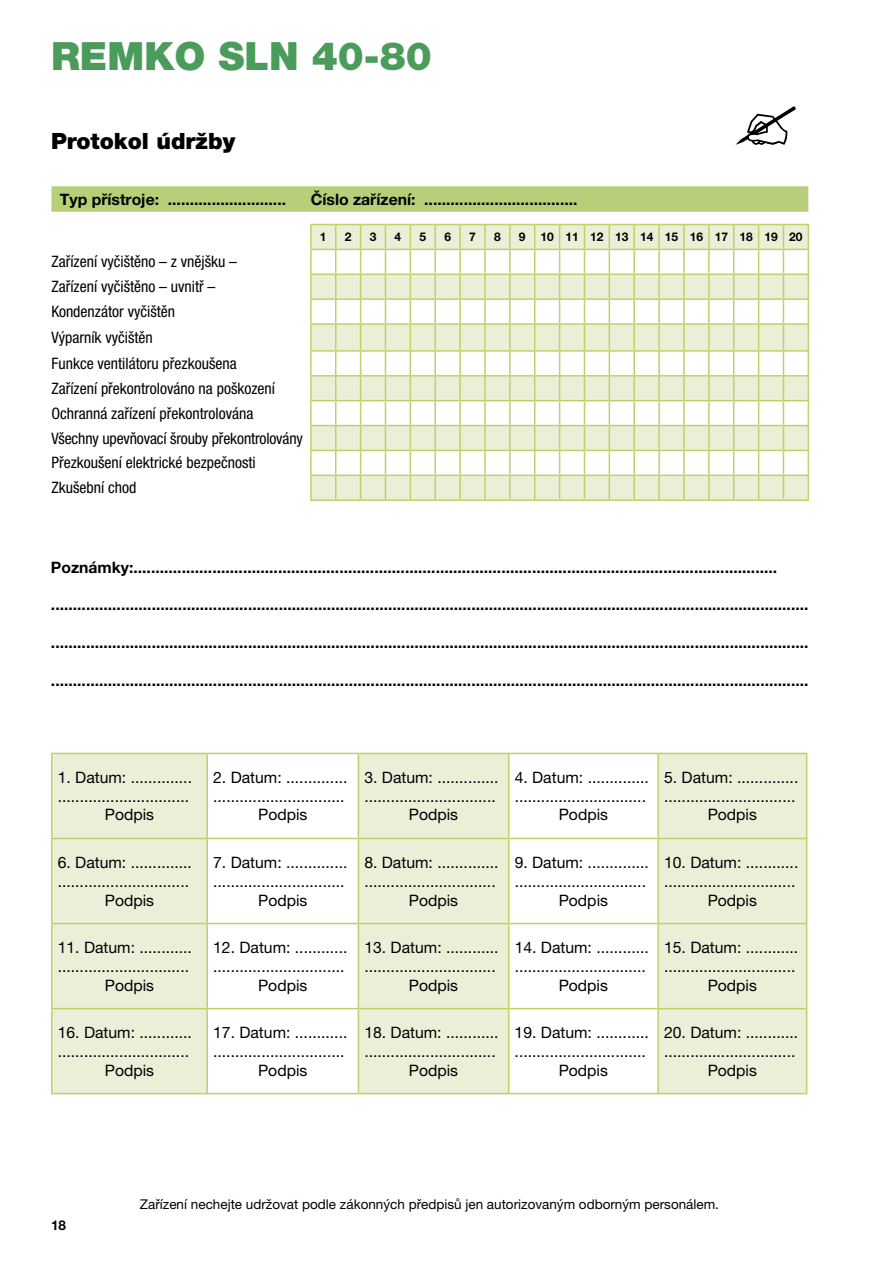
<style>
.page{position:relative;width:893px;height:1263px;background:#fff}
.page>*{position:absolute;margin:0;border:0;box-sizing:border-box;transform-origin:0 0}
.t1{font:900 39px "Helvetica Neue LT Pro";color:#4b9c5b}
.t2{font:900 22.5px "Helvetica Neue LT Pro";color:#000}
.t3{font:15.75px/18.9px "Helvetica Neue LT Pro";color:#000;text-align:center}
.t4{font:700 15.75px "Helvetica Neue LT Pro";color:#000}
.t5{font:condensed 15.75px/25px "Helvetica Neue LT Pro";color:#000}
.t6{font:13.5px "Helvetica Neue LT Pro";color:#000}
.t7{font:700 13.5px "Helvetica Neue LT Pro";color:#000}
.t8{font:700 12px "Helvetica Neue LT Pro";color:#000}
</style>
<div class="page">
<svg style="left:53px;top:754px;width:753px;height:339px;fill:#eaf0d8"></svg>
<hr style="left:51px;top:753px;width:156px;height:1px;background:#c0d069">
<hr style="left:51px;top:754px;width:2px;height:84px;background:#c0d069">
<hr style="left:207px;top:753px;width:151px;height:1px;background:#c0d069">
<hr style="left:206px;top:754px;width:2px;height:84px;background:#c0d069">
<hr style="left:358px;top:753px;width:151px;height:1px;background:#c0d069">
<hr style="left:358px;top:754px;width:1px;height:84px;background:#c0d069">
<hr style="left:509px;top:753px;width:149px;height:1px;background:#c0d069">
<hr style="left:508px;top:754px;width:1px;height:84px;background:#c0d069">
<hr style="left:658px;top:753px;width:149px;height:1px;background:#c0d069">
<hr style="left:657px;top:754px;width:2px;height:84px;background:#c0d069">
<hr style="left:806px;top:754px;width:1px;height:84px;background:#c0d069">
<hr style="left:51px;top:838px;width:156px;height:1px;background:#c0d069">
<hr style="left:51px;top:839px;width:2px;height:84px;background:#c0d069">
<hr style="left:207px;top:838px;width:151px;height:1px;background:#c0d069">
<hr style="left:206px;top:839px;width:2px;height:84px;background:#c0d069">
<hr style="left:358px;top:838px;width:151px;height:1px;background:#c0d069">
<hr style="left:358px;top:839px;width:1px;height:84px;background:#c0d069">
<hr style="left:509px;top:838px;width:149px;height:1px;background:#c0d069">
<hr style="left:508px;top:839px;width:1px;height:84px;background:#c0d069">
<hr style="left:658px;top:838px;width:149px;height:1px;background:#c0d069">
<hr style="left:657px;top:839px;width:2px;height:84px;background:#c0d069">
<hr style="left:806px;top:839px;width:1px;height:84px;background:#c0d069">
<hr style="left:51px;top:923px;width:156px;height:1px;background:#c0d069">
<hr style="left:51px;top:924px;width:2px;height:84px;background:#c0d069">
<hr style="left:207px;top:923px;width:151px;height:1px;background:#c0d069">
<hr style="left:206px;top:924px;width:2px;height:84px;background:#c0d069">
<hr style="left:358px;top:923px;width:151px;height:1px;background:#c0d069">
<hr style="left:358px;top:924px;width:1px;height:84px;background:#c0d069">
<hr style="left:509px;top:923px;width:149px;height:1px;background:#c0d069">
<hr style="left:508px;top:924px;width:1px;height:84px;background:#c0d069">
<hr style="left:658px;top:923px;width:149px;height:1px;background:#c0d069">
<hr style="left:657px;top:924px;width:2px;height:84px;background:#c0d069">
<hr style="left:806px;top:924px;width:1px;height:84px;background:#c0d069">
<hr style="left:51px;top:1008px;width:156px;height:1px;background:#c0d069">
<hr style="left:51px;top:1009px;width:2px;height:84px;background:#c0d069">
<hr style="left:207px;top:1008px;width:151px;height:1px;background:#c0d069">
<hr style="left:206px;top:1009px;width:2px;height:84px;background:#c0d069">
<hr style="left:358px;top:1008px;width:151px;height:1px;background:#c0d069">
<hr style="left:358px;top:1009px;width:1px;height:84px;background:#c0d069">
<hr style="left:509px;top:1008px;width:149px;height:1px;background:#c0d069">
<hr style="left:508px;top:1009px;width:1px;height:84px;background:#c0d069">
<hr style="left:658px;top:1008px;width:149px;height:1px;background:#c0d069">
<hr style="left:657px;top:1009px;width:2px;height:84px;background:#c0d069">
<hr style="left:806px;top:1009px;width:1px;height:84px;background:#c0d069">
<hr style="left:51px;top:1093px;width:156px;height:1px;background:#c0d069">
<hr style="left:207px;top:1093px;width:151px;height:1px;background:#c0d069">
<hr style="left:358px;top:1093px;width:151px;height:1px;background:#c0d069">
<hr style="left:509px;top:1093px;width:149px;height:1px;background:#c0d069">
<hr style="left:658px;top:1093px;width:149px;height:1px;background:#c0d069">
<svg style="left:51px;top:186px;width:757px;height:26px;background:#b7cf7a"></svg>
<svg style="left:310px;top:224px;width:499px;height:275px"></svg>
<hr style="left:310px;top:499px;width:26px;height:2px;background:#c0d069">
<hr style="left:336px;top:499px;width:25px;height:2px;background:#c0d069">
<hr style="left:361px;top:499px;width:24px;height:2px;background:#c0d069">
<hr style="left:385px;top:499px;width:25px;height:2px;background:#c0d069">
<hr style="left:410px;top:499px;width:25px;height:2px;background:#c0d069">
<hr style="left:435px;top:499px;width:25px;height:2px;background:#c0d069">
<hr style="left:460px;top:499px;width:25px;height:2px;background:#c0d069">
<hr style="left:485px;top:499px;width:25px;height:2px;background:#c0d069">
<hr style="left:510px;top:499px;width:25px;height:2px;background:#c0d069">
<hr style="left:535px;top:499px;width:25px;height:2px;background:#c0d069">
<hr style="left:560px;top:499px;width:24px;height:2px;background:#c0d069">
<hr style="left:584px;top:499px;width:25px;height:2px;background:#c0d069">
<hr style="left:609px;top:499px;width:25px;height:2px;background:#c0d069">
<hr style="left:634px;top:499px;width:25px;height:2px;background:#c0d069">
<hr style="left:659px;top:499px;width:25px;height:2px;background:#c0d069">
<hr style="left:684px;top:499px;width:25px;height:2px;background:#c0d069">
<hr style="left:709px;top:499px;width:25px;height:2px;background:#c0d069">
<hr style="left:734px;top:499px;width:25px;height:2px;background:#c0d069">
<hr style="left:759px;top:499px;width:24px;height:2px;background:#c0d069">
<hr style="left:783px;top:499px;width:26px;height:2px;background:#c0d069">
<h1 class="t1" style="left:51px;top:33px;width:382px">REMKO SLN 40-80</h1>
<h2 class="t2" style="left:51px;top:127px;width:186px">Protokol údržby</h2>
<p class="t4" style="left:60px;top:189px;width:228px">Typ přístroje: ...........................</p>
<p class="t4" style="left:311px;top:189px;width:268px">Číslo zařízení: ...................................</p>
<p class="t8" style="left:320px;top:230px;width:8px">1</p>
<p class="t8" style="left:345px;top:230px;width:8px">2</p>
<p class="t8" style="left:370px;top:230px;width:8px">3</p>
<p class="t8" style="left:395px;top:230px;width:8px">4</p>
<p class="t8" style="left:419px;top:230px;width:8px">5</p>
<p class="t8" style="left:444px;top:230px;width:8px">6</p>
<p class="t8" style="left:469px;top:230px;width:8px">7</p>
<p class="t8" style="left:494px;top:230px;width:8px">8</p>
<p class="t8" style="left:519px;top:230px;width:285px">9 10 11 12 13 14 15 16 17 18 19 20</p>
<p class="t5" style="left:51px;top:249px;width:253px">Zařízení vyčištěno – z vnějšku –<br>Zařízení vyčištěno – uvnitř –<br>Kondenzátor vyčištěn<br>Výparník vyčištěn<br>Funkce ventilátoru přezkoušena<br>Zařízení překontrolováno na poškození<br>Ochranná zařízení překontrolována<br>Všechny upevňovací šrouby překontrolovány<br>Přezkoušení elektrické bezpečnosti<br>Zkušební chod</p>
<p class="t4" style="left:51px;top:557px;width:728px">Poznámky:...................................................................................................................................................</p>
<p class="t4" style="left:51px;top:595px;width:759px">.............................................................................................................................................................................</p>
<p class="t4" style="left:51px;top:633px;width:759px">.............................................................................................................................................................................</p>
<p class="t4" style="left:51px;top:671px;width:759px">.............................................................................................................................................................................</p>
<p class="t3" style="left:58px;top:767px;width:136px">1. Datum: .............. ..............................<br>Podpis</p>
<p class="t3" style="left:213px;top:767px;width:136px">2. Datum: .............. ..............................<br>Podpis</p>
<p class="t3" style="left:364px;top:767px;width:136px">3. Datum: .............. ..............................<br>Podpis</p>
<p class="t3" style="left:515px;top:767px;width:136px">4. Datum: .............. ..............................<br>Podpis</p>
<p class="t3" style="left:664px;top:767px;width:136px">5. Datum: .............. ..............................<br>Podpis</p>
<p class="t3" style="left:58px;top:852px;width:136px">6. Datum: .............. ..............................<br>Podpis</p>
<p class="t3" style="left:213px;top:852px;width:136px">7. Datum: .............. ..............................<br>Podpis</p>
<p class="t3" style="left:364px;top:852px;width:136px">8. Datum: .............. ..............................<br>Podpis</p>
<p class="t3" style="left:515px;top:852px;width:136px">9. Datum: .............. ..............................<br>Podpis</p>
<p class="t3" style="left:664px;top:852px;width:136px">10. Datum: ............ ..............................<br>Podpis</p>
<p class="t3" style="left:58px;top:937px;width:136px">11. Datum: ............ ..............................<br>Podpis</p>
<p class="t3" style="left:213px;top:937px;width:136px">12. Datum: ............ ..............................<br>Podpis</p>
<p class="t3" style="left:364px;top:937px;width:136px">13. Datum: ............ ..............................<br>Podpis</p>
<p class="t3" style="left:515px;top:937px;width:136px">14. Datum: ............ ..............................<br>Podpis</p>
<p class="t3" style="left:664px;top:937px;width:136px">15. Datum: ............ ..............................<br>Podpis</p>
<p class="t3" style="left:58px;top:1022px;width:136px">16. Datum: ............ ..............................<br>Podpis</p>
<p class="t3" style="left:213px;top:1022px;width:136px">17. Datum: ............ ..............................<br>Podpis</p>
<p class="t3" style="left:364px;top:1022px;width:136px">18. Datum: ............ ..............................<br>Podpis</p>
<p class="t3" style="left:515px;top:1022px;width:136px">19. Datum: ............ ..............................<br>Podpis</p>
<p class="t3" style="left:664px;top:1022px;width:136px">20. Datum: ............ ..............................<br>Podpis</p>
<p class="t7" style="left:51px;top:1217px;width:17px">18</p>
<p class="t6" style="left:140px;top:1196px;width:581px">Zařízení nechejte udržovat podle zákonných předpisů jen autorizovaným odborným personálem.</p>
</div>
